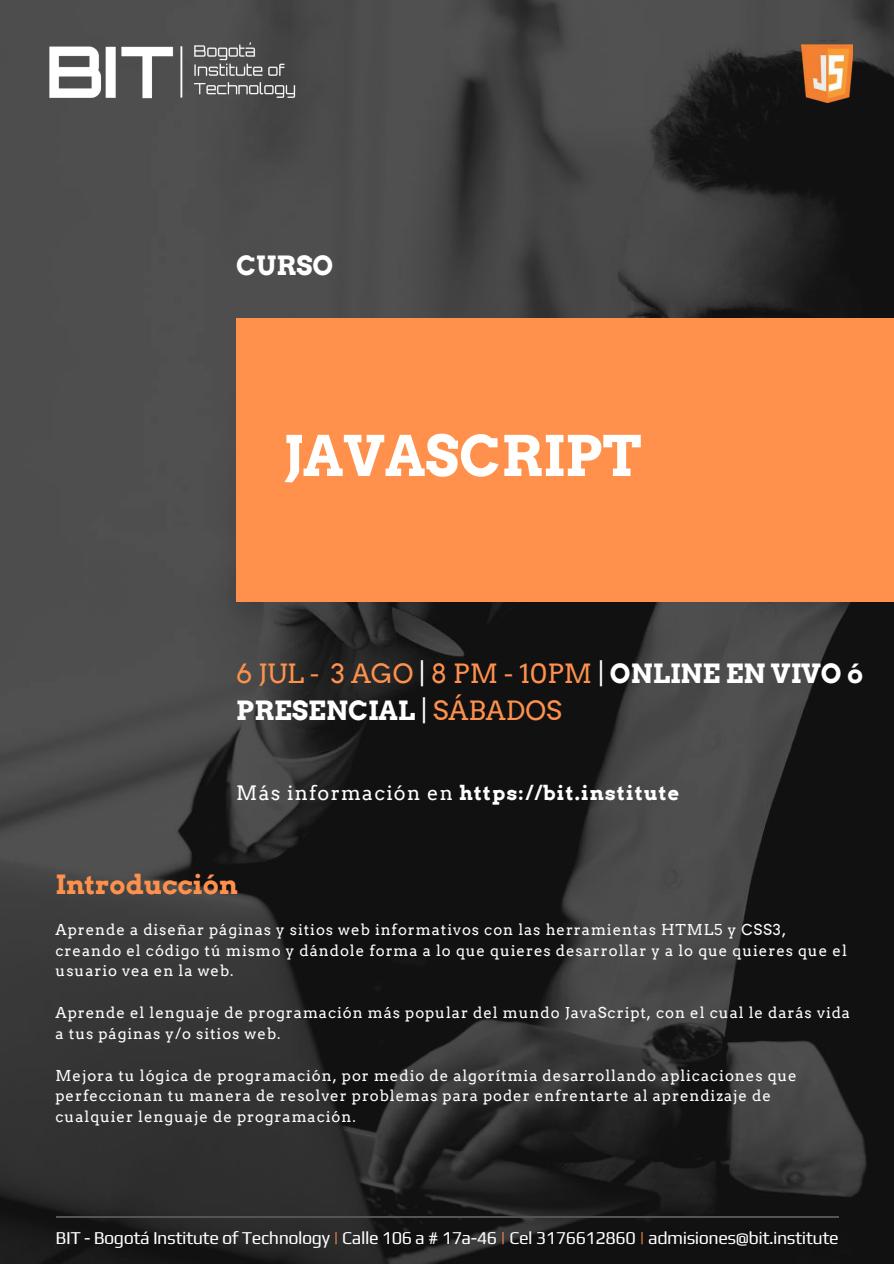
<style>
.page{position:relative;width:894px;height:1264px;background:#fff}
.page>*{position:absolute;margin:0;border:0;box-sizing:border-box;transform-origin:0 0}
.t1{font:700 55.5px "Arvo";color:#fff}
.t2{font:26.55px/36.6px "Arvo";color:#ff914d}
.t3{font:700 26.55px "Arvo";color:#ff914d}
.t4{font:700 26.55px "Arvo";color:#fff}
.t5{font:700 19.8px "Arvo";letter-spacing:.06em;color:#fff}
.t6{font:18px "Play";letter-spacing:-.03em;color:#fff}
.t7{font:15px/20.9px "Arvo";letter-spacing:.06em;color:#fff}
.s1{color:#fff}
.s2{font-weight:700;color:#fff}
.s3{font-weight:400}
.s4{color:#ff914d}
</style>
<div class="page">
<img style="left:0;top:0;width:893px;height:1263px">
<div style="left:236px;top:318px;width:657px;height:283px;background:#ff914d"></div>
<hr style="left:56px;top:1216px;width:782px;height:2px;background:#545454">
<img style="left:38px;top:28px;width:269px;height:85px">
<img style="left:801px;top:41px;width:51px;height:61px">
<h2 class="t4" style="left:236px;top:250px;width:99px">CURSO</h2>
<h1 class="t1" style="left:284px;top:422px;width:359px">JAVASCRIPT</h1>
<h2 class="t2" style="left:236px;top:655px;width:628px">6 JUL - 3 AGO <span class="s1">|</span> 8 PM - 10PM <span class="s1">|</span> <span class="s2">ONLINE EN VIVO ó<br>PRESENCIAL</span> <span class="s1">|</span> SÁBADOS</h2>
<h3 class="t5" style="left:236px;top:781px;width:444px"><span class="s3">Más información en</span> https://bit.institute</h3>
<h2 class="t3" style="left:56px;top:869px;width:184px">Introducción</h2>
<p class="t7" style="left:56px;top:918px;width:792px">Aprende a diseñar páginas y sitios web informativos con las herramientas HTML5 y CSS3, creando el código tú mismo y dándole forma a lo que quieres desarrollar y a lo que quieres que el usuario vea en la web.</p>
<p class="t7" style="left:56px;top:1002px;width:795px">Aprende el lenguaje de programación más popular del mundo JavaScript, con el cual le darás vida a tus páginas y/o sitios web.</p>
<p class="t7" style="left:56px;top:1064px;width:742px">Mejora tu lógica de programación, por medio de algorítmia desarrollando aplicaciones que perfeccionan tu manera de resolver problemas para poder enfrentarte al aprendizaje de cualquier lenguaje de programación.</p>
<p class="t6" style="left:56px;top:1227px;width:784px">BIT - Bogotá Institute of Technology <span class="s4">|</span> Calle 106 a # 17a-46 <span class="s4">|</span> Cel 3176612860 <span class="s4">|</span> admisiones@bit.institute</p>
</div>
